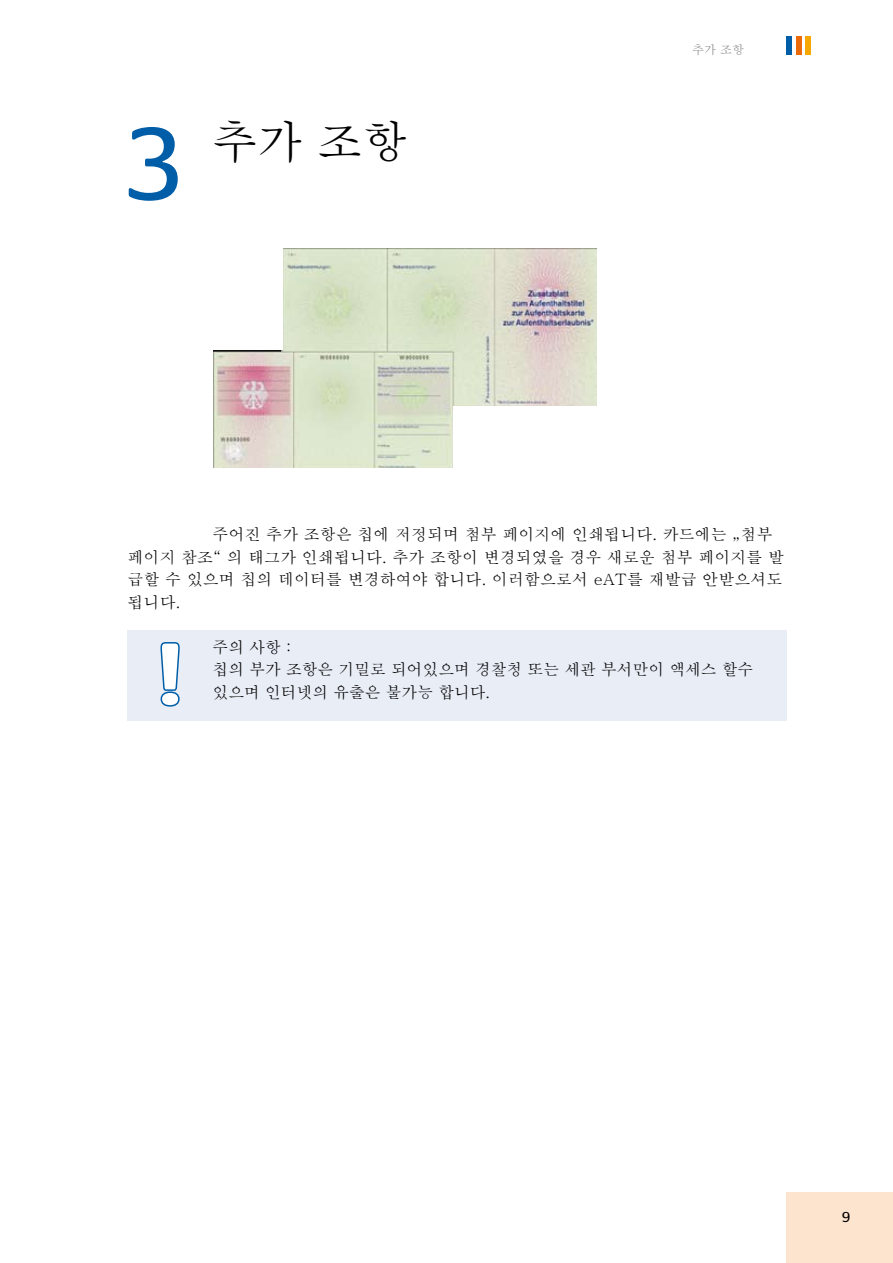
<style>
.page{position:relative;width:893px;height:1263px;background:#fff}
.page>*{position:absolute;margin:0;border:0;box-sizing:border-box;transform-origin:0 0}
.t1{font:108px "Neue Praxis Tab";color:#005ea8}
.t2{font:700 90px "Neue Praxis";color:#fff}
.t3{font:45px "Batang";color:#000}
.t4{font:15.75px/22.5px "Batang";letter-spacing:.01em;color:#000}
.t5{font:15px "Neue Praxis";color:#000}
.t6{font:12px "Batang";color:#87888a}
</style>
<div class="page">
<div style="left:787px;top:1193px;width:106px;height:70px;background:#fde4ce"></div>
<div style="left:806px;top:36px;width:5px;height:18px;background:#f6a800"></div>
<div style="left:796px;top:36px;width:5px;height:18px;background:#eb6a0a"></div>
<div style="left:787px;top:36px;width:5px;height:18px;background:#005ea8"></div>
<div style="left:128px;top:630px;width:659px;height:90px;background:#e9edf6"></div>
<img style="left:213px;top:248px;width:383px;height:220px">
<div style="left:213px;top:248px;width:70px;height:102px;background:#fff"></div>
<div style="left:453px;top:406px;width:144px;height:65px;background:#fff"></div>
<svg style="left:160px;top:642px;width:20px;height:65px"></svg>
<h1 class="t1" style="left:123px;top:98px;width:65px">3</h1>
<h3 class="t3" style="left:213px;top:119px;width:196px">추가 조항</h3>
<p class="t6" style="left:692px;top:43px;width:53px">추가 조항</p>
<p class="t4" style="left:128px;top:523px;width:658px;text-indent:85px">주어진 추가 조항은 칩에 저정되며 첨부 페이지에 인쇄됩니다. 카드에는 „첨부 페이지 참조“ 의 태그가 인쇄됩니다. 추가 조항이 변경되였을 경우 새로운 첨부 페이지를 발 급할 수 있으며 칩의 데이터를 변경하여야 합니다. 이러함으로서 eAT를 재발급 안받으셔도 됩니다.</p>
<p class="t4" style="left:213px;top:636px;width:542px">주의 사항：<br>칩의 부가 조항은 기밀로 되어있으며 경찰청 또는 세관 부서만이 액세스 할수</p>
<h2 class="t2" style="left:154px;top:619px;width:34px">!</h2>
<p class="t4" style="left:213px;top:681px;width:279px">있으며 인터넷의 유출은 불가능 합니다.</p>
<p class="t5" style="left:842px;top:1208px;width:10px">9</p>
</div>
